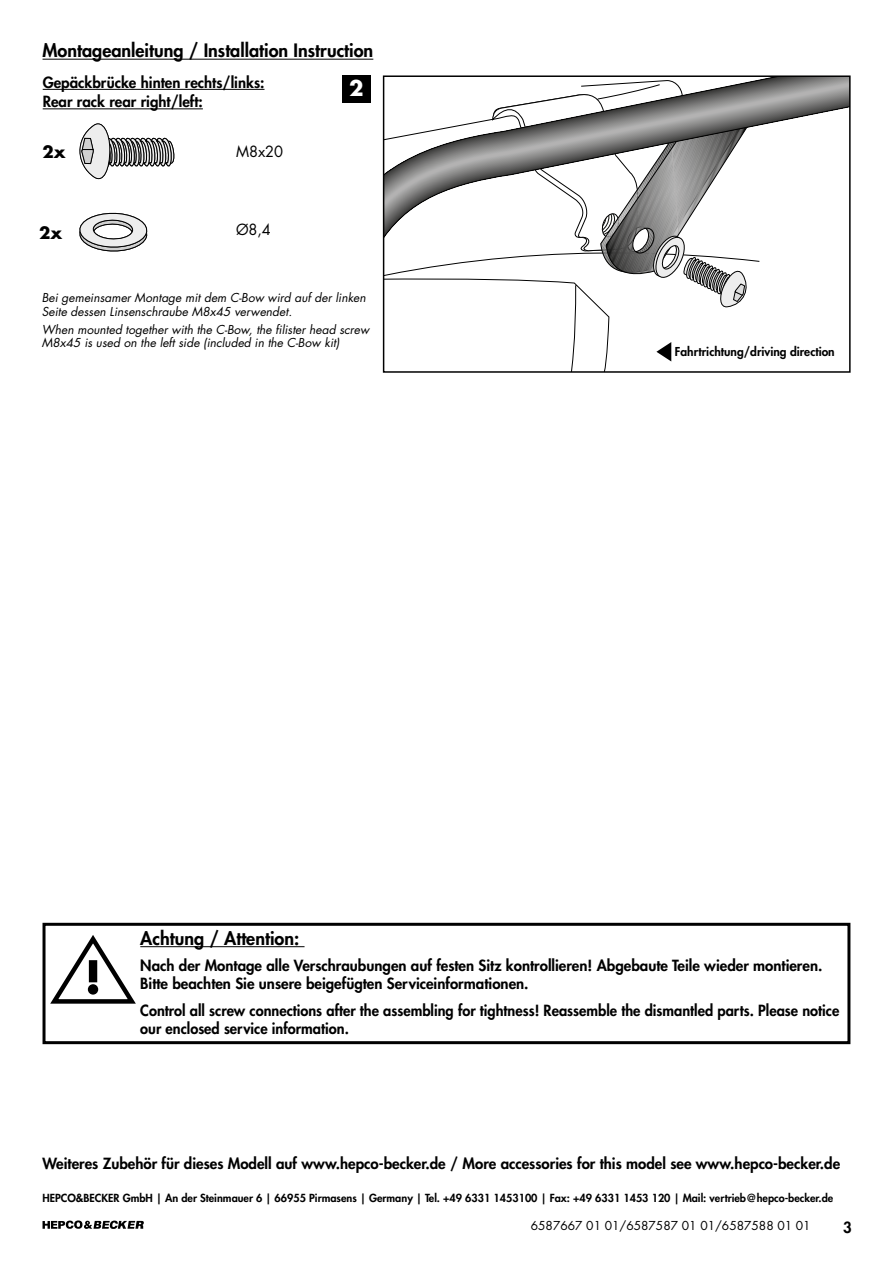
<style>
.page{position:relative;width:893px;height:1263px;background:#fff}
.page>*{position:absolute;margin:0;border:0;box-sizing:border-box;transform-origin:0 0}
.t1{font:700 21px "Futura Std";color:#fff}
.Headlines{font:800 18px "Futura Std";color:#000}
.Fließtext_heavy{font:800 18px "Futura Std";color:#000}
.t2{font:700 16.5px "Futura Std";color:#000}
.Fließtext_heavy-2{font:800 15px/18px "Futura Std";color:#000}
.Adresse___Kontakt{font:800 15px "Futura Std";color:#000}
.t3{font:15px "Futura Std";color:#000}
.t4{font:italic 12px/13.5px "Futura Std";color:#000}
.t5{font:12px "Futura Std";color:#000}
.t6{font:800 12px "Futura Std";color:#000}
.Adresse___Kontakt-2{font:800 10.8px "Futura Std";color:#000}
</style>
<div class="page">
<svg style="left:43px;top:1220px;width:101px;height:9px"></svg>
<hr style="left:140px;top:946px;width:165px;height:1px;background:#000">
<div style="left:43px;top:923px;width:807px;height:121px;border:3px solid #000"></div>
<svg style="left:46px;top:933px;width:90px;height:73px"></svg>
<hr style="left:43px;top:59px;width:330px;height:1px;background:#000">
<hr style="left:43px;top:89px;width:221px;height:1px;background:#000">
<hr style="left:43px;top:108px;width:160px;height:1px;background:#000">
<svg style="left:581px;top:78px;width:267px;height:184px"></svg>
<div style="left:383px;top:75px;width:468px;height:298px;border:2px solid #000"></div>
<div style="left:342px;top:75px;width:29px;height:28px;background:#000"></div>
<svg style="left:384px;top:92px;width:367px;height:280px"></svg>
<svg style="left:79px;top:123px;width:96px;height:57px"></svg>
<svg style="left:79px;top:212px;width:69px;height:40px"></svg>
<p class="Headlines" style="left:43px;top:39px;width:332px">Montageanleitung / Installation Instruction</p>
<p class="Fließtext_heavy-2" style="left:43px;top:73px;width:223px">Gepäckbrücke hinten rechts/links:</p>
<p class="Fließtext_heavy-2" style="left:43px;top:93px;width:162px">Rear rack rear right/left:</p>
<p class="t3" style="left:236px;top:142px;width:49px">M8x20</p>
<p class="t1" style="left:349px;top:75px;width:16px">2</p>
<p class="t2" style="left:43px;top:141px;width:25px">2x</p>
<p class="t2" style="left:39px;top:222px;width:25px">2x</p>
<p class="t3" style="left:236px;top:220px;width:36px">Ø8,4</p>
<p class="t4" style="left:42px;top:291px;width:326px">Bei gemeinsamer Montage mit dem C-Bow wird auf der linken<br>Seite dessen Linsenschraube M8x45 verwendet.</p>
<p class="t4" style="left:42px;top:323px;width:329px">When mounted together with the C-Bow, the filister head screw<br>M8x45 is used on the left side (included in the C-Bow kit)</p>
<p class="t6" style="left:675px;top:344px;width:161px">Fahrtrichtung/driving direction</p>
<p class="Fließtext_heavy" style="left:140px;top:927px;width:161px">Achtung / Attention:</p>
<p class="Fließtext_heavy-2" style="left:140px;top:957px;width:684px">Nach der Montage alle Verschraubungen auf festen Sitz kontrollieren! Abgebaute Teile wieder montieren.<br>Bitte beachten Sie unsere beigefügten Serviceinformationen.</p>
<p class="Fließtext_heavy-2" style="left:140px;top:1001px;width:700px">Control all screw connections after the assembling for tightness! Reassemble the dismantled parts. Please notice our enclosed service information.</p>
<p class="Adresse___Kontakt" style="left:43px;top:1154px;width:799px">Weiteres Zubehör für dieses Modell auf www.hepco-becker.de / More accessories for this model see www.hepco-becker.de</p>
<p class="Adresse___Kontakt-2" style="left:43px;top:1191px;width:792px">HEPCO&amp;BECKER GmbH | An der Steinmauer 6 | 66955 Pirmasens | Germany | Tel. +49 6331 1453100 | Fax: +49 6331 1453 120 | Mail: vertrieb@hepco-becker.de</p>
<p class="t5" style="left:531px;top:1218px;width:281px">6587667 01 01/6587587 01 01/6587588 01 01</p>
<p class="Fließtext_heavy-2" style="left:843px;top:1218px;width:10px">3</p>
</div>
